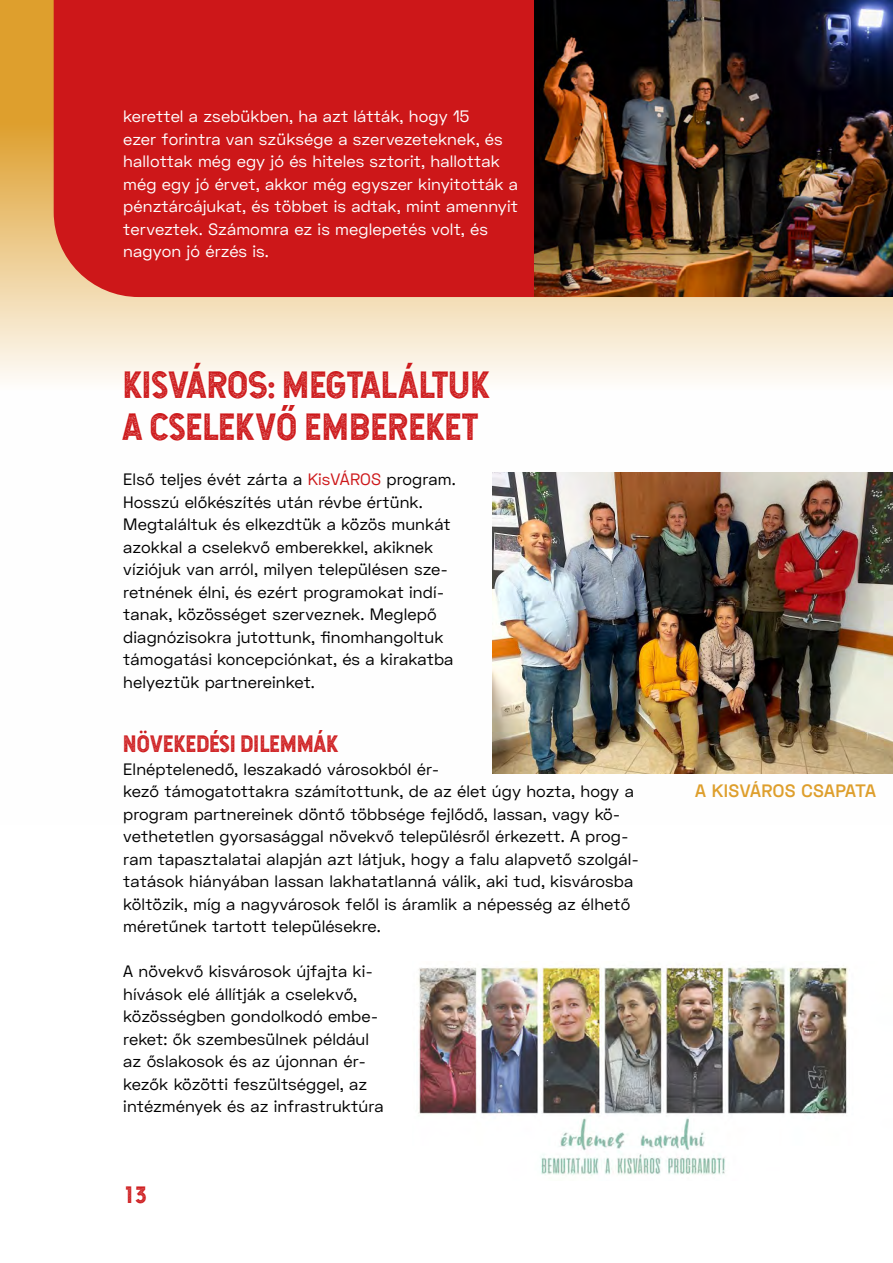
<style>
.page{position:relative;width:893px;height:1263px;background:#fff}
.page>*{position:absolute;margin:0;border:0;box-sizing:border-box;transform-origin:0 0}
.t1{font:36px/42px "Hansief Rough";letter-spacing:.01em;color:#cd1719}
.t2{font:22.5px "Hansief Rough";letter-spacing:.01em;color:#cd1719}
.t3{font:600 18px "Space Grotesk";letter-spacing:.02em;color:#de9f2d}
.t4{font:16.5px/22.5px "Space Grotesk";letter-spacing:.005em;color:#000}
.t5{font:16.5px/22.5px "Space Grotesk";letter-spacing:.005em;color:#fff}
.s1{color:#cd1719}
</style>
<div class="page">
<svg style="left:0;top:0;width:893px;height:380px"></svg>
<div style="left:54px;top:0;width:480px;height:297px;background:#cd1719"></div>
<img style="left:534px;top:0;width:359px;height:297px">
<img style="left:418px;top:963px;width:430px;height:213px">
<img style="left:492px;top:472px;width:401px;height:302px">
<p class="t5" style="left:123px;top:105px;width:396px">kerettel a zsebükben, ha azt látták, hogy 15<br>ezer forintra van szüksége a szervezeteknek, és hallottak még egy jó és hiteles sztorit, hallottak még egy jó érvet, akkor még egyszer kinyitották a pénztárcájukat, és többet is adtak, mint amennyit terveztek. Számomra ez is meglepetés volt, és nagyon jó érzés is.</p>
<h1 class="t1" style="left:123px;top:363px;width:368px">KISVÁROS: MEGTALÁLTUK<br>A CSELEKVŐ EMBEREKET</h1>
<p class="t4" style="left:123px;top:468px;width:334px">Első teljes évét zárta a <span class="s1">KisVÁROS</span> program.<br>Hosszú előkészítés után révbe értünk.<br>Megtaláltuk és elkezdtük a közös munkát azokkal a cselekvő emberekkel, akiknek víziójuk van arról, milyen településen sze&shy;retnének élni, és ezért programokat indí&shy;tanak, közösséget szerveznek. Meglepő diagnózisokra jutottunk, finomhangoltuk támogatási koncepciónkat, és a kirakatba helyeztük partnereinket.</p>
<h2 class="t2" style="left:123px;top:729px;width:216px">NÖVEKEDÉSI DILEMMÁK</h2>
<p class="t4" style="left:123px;top:757px;width:517px">Elnéptelenedő, leszakadó városokból ér-<br>kező támogatottakra számítottunk, de az élet úgy hozta, hogy a program partnereinek döntő többsége fejlődő, lassan, vagy kö&shy;vethetetlen gyorsasággal növekvő településről érkezett. A prog&shy;ram tapasztalatai alapján azt látjuk, hogy a falu alapvető szolgál&shy;tatások hiányában lassan lakhatatlanná válik, aki tud, kisvárosba költözik, míg a nagyvárosok felől is áramlik a népesség az élhető méretűnek tartott településekre.</p>
<p class="t4" style="left:123px;top:960px;width:262px">A növekvő kisvárosok újfajta ki&shy;hívások elé állítják a cselekvő, közösségben gondolkodó embe&shy;reket: ők szembesülnek például az őslakosok és az újonnan ér&shy;kezők közötti feszültséggel, az intézmények és az infrastruktúra</p>
<h2 class="t2" style="left:123px;top:1180px;width:25px">13</h2>
<p class="t3" style="left:695px;top:779px;width:182px">A KISVÁROS CSAPATA</p>
</div>
